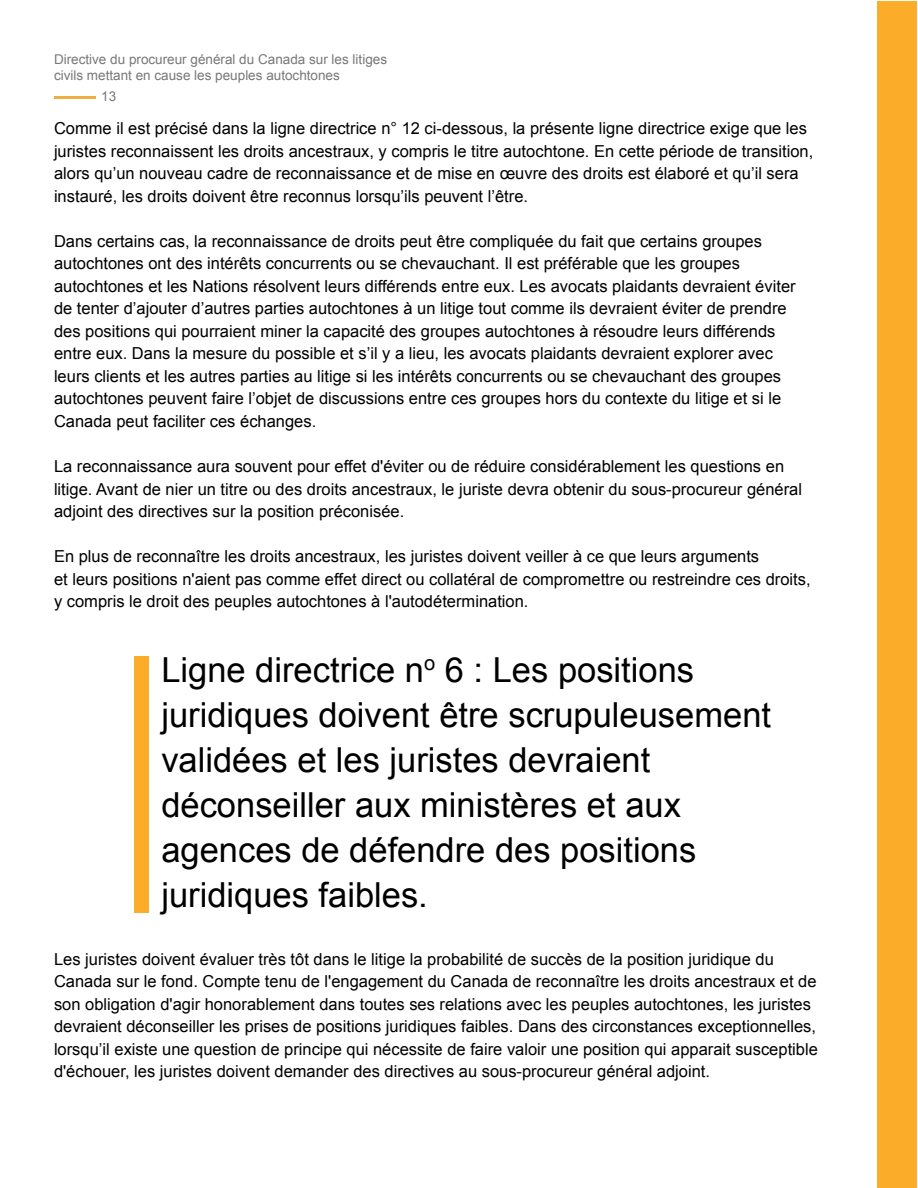
<style>
.page{position:relative;width:918px;height:1188px;background:#fff}
.page>*{position:absolute;margin:0;border:0;box-sizing:border-box;transform-origin:0 0}
.t1{font:34.5px/45px "Arial";color:#000}
.t2{font:16.5px/22.5px "Arial";color:#000}
.t3{font:13.5px/16.2px "Arial";color:#777878}
</style>
<div class="page">
<hr style="left:54px;top:97px;width:41px;height:2px;background:#edaf43">
<div style="left:878px;top:1px;width:39px;height:1186px;background:#fbad29"></div>
<div style="left:134px;top:657px;width:15px;height:256px;background:#fbad29"></div>
<p class="t3" style="left:54px;top:51px;width:335px">Directive du procureur général du Canada sur les litiges civils mettant en cause les peuples autochtones</p>
<p class="t2" style="left:54px;top:117px;width:761px">Comme il est précisé dans la ligne directrice n° 12 ci-dessous, la présente ligne directrice exige que les juristes reconnaissent les droits ancestraux, y compris le titre autochtone. En cette période de transition, alors qu’un nouveau cadre de reconnaissance et de mise en œuvre des droits est élaboré et qu’il sera instauré, les droits doivent être reconnus lorsqu’ils peuvent l’être.</p>
<p class="t2" style="left:54px;top:230px;width:743px">Dans certains cas, la reconnaissance de droits peut être compliquée du fait que certains groupes autochtones ont des intérêts concurrents ou se chevauchant. Il est préférable que les groupes autochtones et les Nations résolvent leurs différends entre eux. Les avocats plaidants devraient éviter de tenter d’ajouter d’autres parties autochtones à un litige tout comme ils devraient éviter de prendre des positions qui pourraient miner la capacité des groupes autochtones à résoudre leurs différends entre eux. Dans la mesure du possible et s’il y a lieu, les avocats plaidants devraient explorer avec leurs clients et les autres parties au litige si les intérêts concurrents ou se chevauchant des groupes autochtones peuvent faire l’objet de discussions entre ces groupes hors du contexte du litige et si le Canada peut faciliter ces échanges.</p>
<p class="t3" style="left:101px;top:89px;width:17px">13</p>
<p class="t2" style="left:54px;top:455px;width:750px">La reconnaissance aura souvent pour effet d'éviter ou de réduire considérablement les questions en litige. Avant de nier un titre ou des droits ancestraux, le juriste devra obtenir du sous-procureur général adjoint des directives sur la position préconisée.</p>
<p class="t2" style="left:54px;top:545px;width:758px">En plus de reconnaître les droits ancestraux, les juristes doivent veiller à ce que leurs arguments<br>et leurs positions n'aient pas comme effet direct ou collatéral de compromettre ou restreindre ces droits, y compris le droit des peuples autochtones à l'autodétermination.</p>
<h1 class="t1" style="left:161px;top:647px;width:611px">Ligne directrice n<sup>o</sup> 6 : Les positions juridiques doivent être scrupuleusement validées et les juristes devraient déconseiller aux ministères et aux agences de défendre des positions juridiques faibles.</h1>
<p class="t2" style="left:54px;top:948px;width:765px">Les juristes doivent évaluer très tôt dans le litige la probabilité de succès de la position juridique du Canada sur le fond. Compte tenu de l'engagement du Canada de reconnaître les droits ancestraux et de son obligation d'agir honorablement dans toutes ses relations avec les peuples autochtones, les juristes devraient déconseiller les prises de positions juridiques faibles. Dans des circonstances exceptionnelles, lorsqu’il existe une question de principe qui nécessite de faire valoir une position qui apparait susceptible d'échouer, les juristes doivent demander des directives au sous-procureur général adjoint.</p>
</div>
